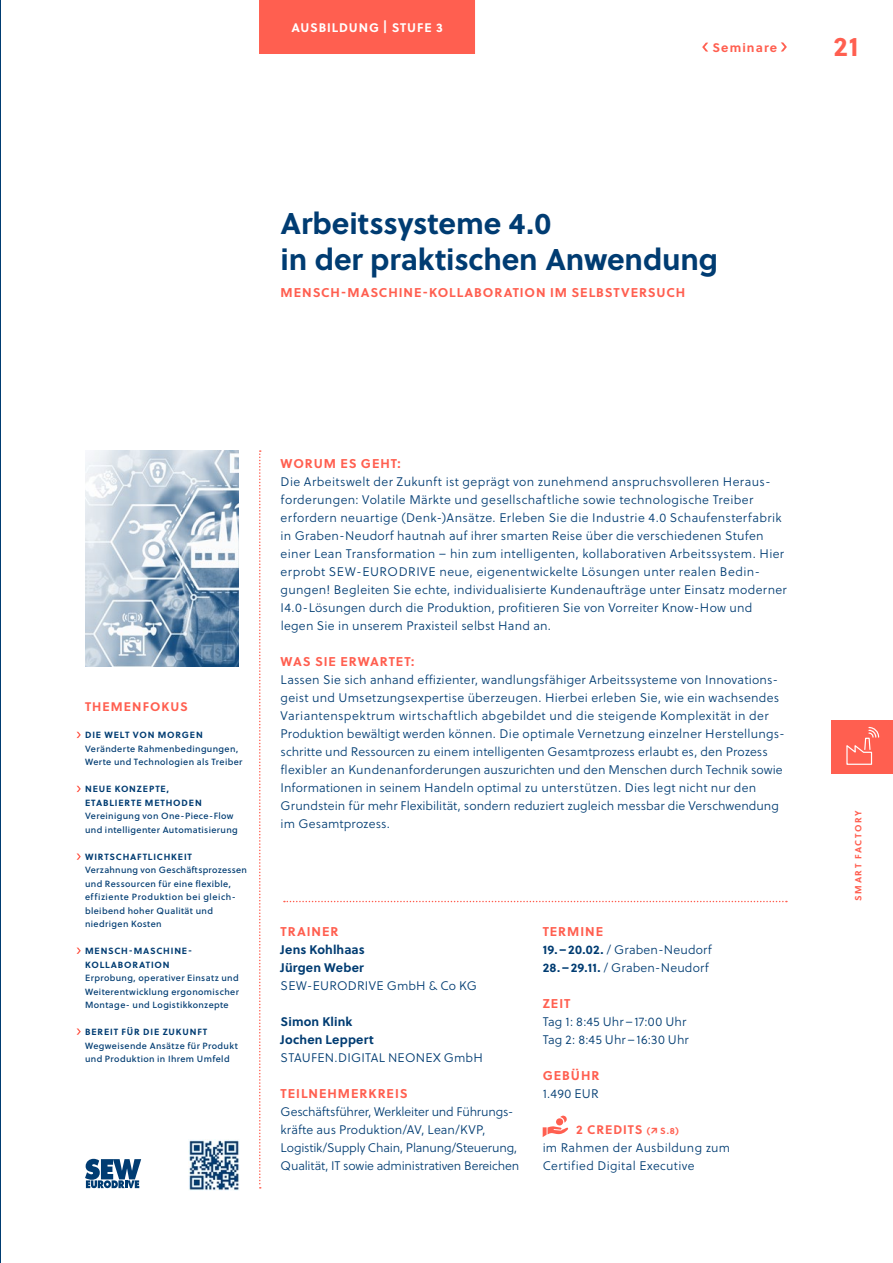
<style>
.page{position:relative;width:893px;height:1263px;background:#fff}
.page>*{position:absolute;margin:0;border:0;box-sizing:border-box;transform-origin:0 0}
.t1{font:700 30px/36px "Soleil";letter-spacing:-.005em;color:#003c72}
.t2{font:700 27px "Soleil";color:#ff5f50}
.t3{font:700 12.75px "Soleil";letter-spacing:.07em;color:#ff5f50}
.t4{font:12.45px/18px "Soleil Lt";letter-spacing:.02em;color:#003c72}
.t5{font:12.45px/18px "Soleil Lt";letter-spacing:-.015em;color:#003c72}
.t6{font:700 12.45px/18px "Soleil";letter-spacing:.015em;color:#003c72}
.t7{font:700 12.45px "Soleil";letter-spacing:.085em;color:#ff5f50}
.t8{font:700 12.45px "Soleil";letter-spacing:.075em;color:#fff}
.t9{font:9px/13.5px "Soleil Bk";letter-spacing:.04em;color:#003c72}
.t10{font:700 9px/13.5px "Soleil";letter-spacing:.095em;color:#003c72}
.t11{font:700 9px "Soleil";letter-spacing:.18em;color:#ff5f50}
.s1{font-family:"Soleil";font-weight:700}
.s2{font-size:9px}
</style>
<div class="page">
<hr style="left:0;top:0;width:1px;height:1263px;background:#003c72">
<svg style="left:702px;top:43px;width:6px;height:9px"></svg>
<svg style="left:781px;top:42px;width:6px;height:10px"></svg>
<svg style="left:543px;top:1116px;width:26px;height:21px"></svg>
<img style="left:85px;top:450px;width:153px;height:216px">
<svg style="left:77px;top:732px;width:4px;height:6px"></svg>
<svg style="left:77px;top:786px;width:4px;height:6px"></svg>
<svg style="left:77px;top:853px;width:4px;height:7px"></svg>
<svg style="left:77px;top:947px;width:4px;height:7px"></svg>
<svg style="left:77px;top:1028px;width:4px;height:7px"></svg>
<svg style="left:259px;top:450px;width:2px;height:738px"></svg>
<div style="left:832px;top:720px;width:61px;height:54px;background:#ff5f50"></div>
<svg style="left:846px;top:726px;width:34px;height:39px"></svg>
<svg style="left:284px;top:901px;width:503px;height:1px"></svg>
<img style="left:189px;top:1139px;width:51px;height:51px">
<div style="left:259px;top:0;width:216px;height:54px;background:#ff5f50"></div>
<svg style="left:85px;top:1159px;width:56px;height:29px"></svg>
<p class="t8" style="left:291px;top:17px;width:153px">AUSBILDUNG | STUFE 3</p>
<p class="t7" style="left:712px;top:37px;width:66px">Seminare</p>
<h2 class="t2" style="left:833px;top:26px;width:26px">21</h2>
<h1 class="t1" style="left:281px;top:204px;width:439px">Arbeitssysteme 4.0<br>in der praktischen Anwendung</h1>
<p class="t3" style="left:281px;top:283px;width:406px">MENSCH-MASCHINE-KOLLABORATION IM SELBSTVERSUCH</p>
<p class="t7" style="left:85px;top:697px;width:104px">THEMENFOKUS</p>
<p class="t10" style="left:85px;top:728px;width:119px">DIE WELT VON MORGEN</p>
<p class="t9" style="left:85px;top:742px;width:159px">Veränderte Rahmenbedingungen,<br>Werte und Technologien als Treiber</p>
<p class="t10" style="left:85px;top:782px;width:118px">NEUE KONZEPTE,<br>ETABLIERTE METHODEN</p>
<p class="t9" style="left:85px;top:809px;width:154px">Vereinigung von One-Piece-Flow und intelligenter Automatisierung</p>
<p class="t10" style="left:85px;top:849px;width:108px">WIRTSCHAFTLICHKEIT</p>
<p class="t9" style="left:85px;top:863px;width:163px">Verzahnung von Geschäftsprozessen und Ressourcen für eine flexible, effiziente Produktion bei gleich&shy;bleibend hoher Qualität und niedrigen Kosten</p>
<p class="t10" style="left:85px;top:944px;width:109px">MENSCH-MASCHINE-<br>KOLLABORATION</p>
<p class="t9" style="left:85px;top:971px;width:155px;text-align:justify">Erprobung, operativer Einsatz und Weiterentwicklung ergonomischer Montage- und Logistikkonzepte</p>
<p class="t10" style="left:85px;top:1025px;width:124px">BEREIT FÜR DIE ZUKUNFT</p>
<p class="t9" style="left:85px;top:1039px;width:154px">Wegweisende Ansätze für Produkt und Produktion in Ihrem Umfeld</p>
<p class="t3" style="left:281px;top:454px;width:125px">WORUM ES GEHT:</p>
<p class="t4" style="left:281px;top:473px;width:508px">Die Arbeitswelt der Zukunft ist geprägt von zunehmend anspruchsvolleren Heraus&shy;forderungen: Volatile Märkte und gesellschaftliche sowie technologische Treiber erfordern neuartige (Denk-)Ansätze. Erleben Sie die Industrie 4.0 Schaufensterfabrik in Graben-Neudorf hautnah auf ihrer smarten Reise über die verschiedenen Stufen einer Lean Transformation – hin zum intelligenten, kollaborativen Arbeitssystem. Hier erprobt SEW-EURODRIVE neue, eigenentwickelte Lösungen unter realen Bedin&shy;gungen! Begleiten Sie echte, individualisierte Kundenaufträge unter Einsatz moderner I4.0-Lösungen durch die Produktion, profitieren Sie von Vorreiter Know-How und legen Sie in unserem Praxisteil selbst Hand an.</p>
<p class="t3" style="left:281px;top:652px;width:139px">WAS SIE ERWARTET:</p>
<p class="t4" style="left:281px;top:671px;width:506px">Lassen Sie sich anhand effizienter, wandlungsfähiger Arbeitssysteme von Innovations&shy;geist und Umsetzungsexpertise überzeugen. Hierbei erleben Sie, wie ein wachsendes Variantenspektrum wirtschaftlich abgebildet und die steigende Komplexität in der Produktion bewältigt werden können. Die optimale Vernetzung einzelner Herstellungs&shy;schritte und Ressourcen zu einem intelligenten Gesamtprozess erlaubt es, den Prozess flexibler an Kundenanforderungen auszurichten und den Menschen durch Technik sowie Informationen in seinem Handeln optimal zu unterstützen. Dies legt nicht nur den Grundstein für mehr Flexibilität, sondern reduziert zugleich messbar die Verschwendung im Gesamtprozess.</p>
<p class="t3" style="left:281px;top:922px;width:60px">TRAINER</p>
<p class="t6" style="left:281px;top:940px;width:86px">Jens Kohlhaas<br>Jürgen Weber</p>
<p class="t4" style="left:281px;top:977px;width:198px">SEW-EURODRIVE GmbH &amp; Co KG</p>
<p class="t6" style="left:281px;top:1012px;width:95px">Simon Klink<br>Jochen Leppert</p>
<p class="t4" style="left:281px;top:1049px;width:204px">STAUFEN.DIGITAL NEONEX GmbH</p>
<p class="t3" style="left:281px;top:1084px;width:128px">TEILNEHMERKREIS</p>
<p class="t5" style="left:281px;top:1103px;width:240px">Geschäftsführer, Werkleiter und Führungs&shy;kräfte aus Produktion/AV, Lean/KVP, Logistik/Supply Chain, Planung/Steuerung, Qualität, IT sowie administrativen Bereichen</p>
<p class="t3" style="left:543px;top:922px;width:62px">TERMINE</p>
<p class="t4" style="left:543px;top:941px;width:171px"><span class="s1">19.–20.02.</span> / Graben-Neudorf<br><span class="s1">28.–29.11.</span> / Graben-Neudorf</p>
<p class="t3" style="left:543px;top:994px;width:29px">ZEIT</p>
<p class="t4" style="left:543px;top:1013px;width:148px">Tag 1: 8:45 Uhr–17:00 Uhr<br>Tag 2: 8:45 Uhr–16:30 Uhr</p>
<p class="t3" style="left:543px;top:1066px;width:58px">GEBÜHR</p>
<p class="t4" style="left:543px;top:1085px;width:58px">1.490 EUR</p>
<p class="t7" style="left:576px;top:1120px;width:104px">2 CREDITS <span class="s2">( S.8)</span></p>
<p class="t4" style="left:543px;top:1139px;width:189px">im Rahmen der Ausbildung zum<br>Certified Digital Executive</p>
<p class="t11" style="left:851px;top:901px;width:92px;rotate:-90deg">SMART FACTORY</p>
</div>
